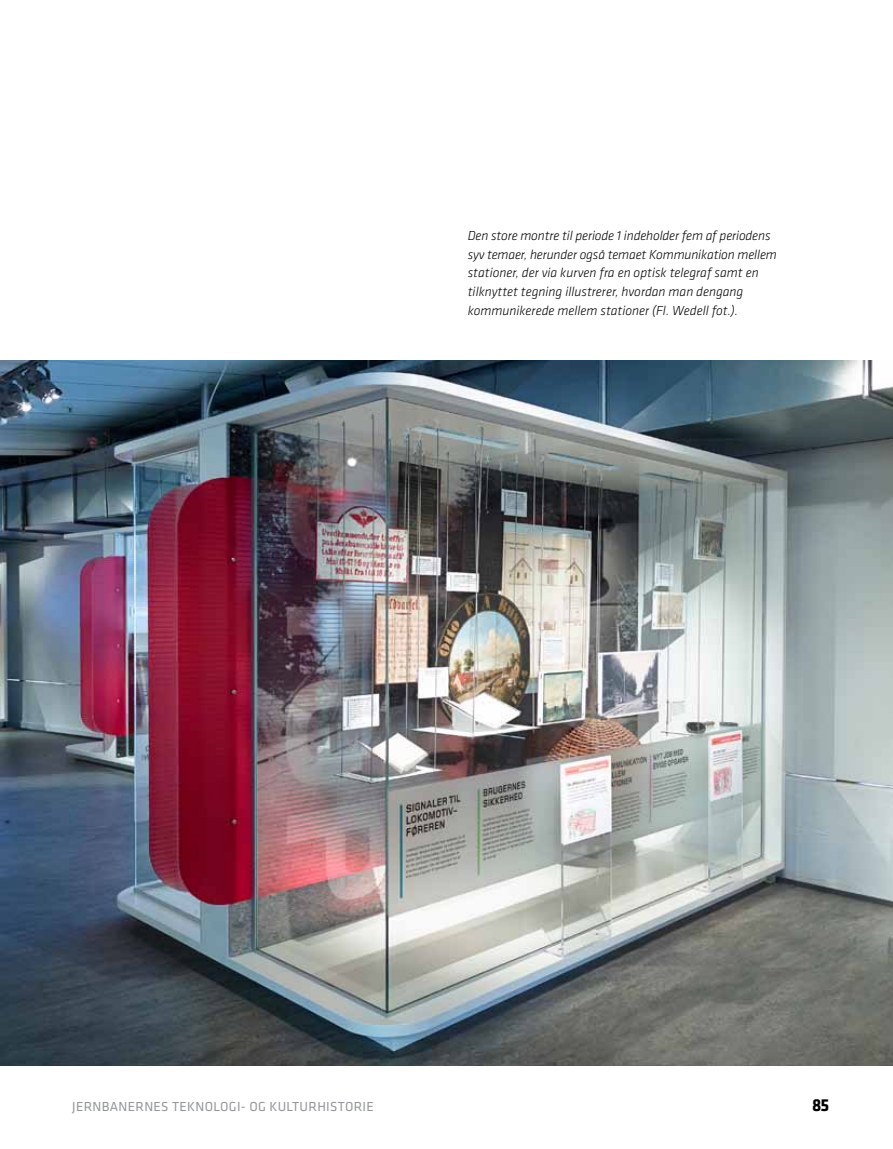
<style>
.page{position:relative;width:893px;height:1149px;background:#fff}
.page>*{position:absolute;margin:0;border:0;box-sizing:border-box;transform-origin:0 0}
.t1{font:700 18px "Klavika";color:#000}
.t2{font:italic 300 13.5px/18.8px "Klavika";color:#000}
.t3{font:13.5px "Klavika";letter-spacing:.025em;color:#939598}
</style>
<div class="page">
<img style="left:0;top:361px;width:893px;height:704px">
<p class="t2" style="left:468px;top:226px;width:311px">Den store montre til periode 1 indeholder fem af periodens syv temaer, herunder også temaet Kommunikation mellem stationer, der via kurven fra en optisk telegraf samt en tilknyttet tegning illustrerer, hvordan man dengang kommunikerede mellem stationer (Fl. Wedell fot.).</p>
<p class="t3" style="left:72px;top:1097px;width:303px">JERNBANERNES TEKNOLOGI- OG KULTURHISTORIE</p>
<h1 class="t1" style="left:812px;top:1092px;width:19px">85</h1>
</div>
